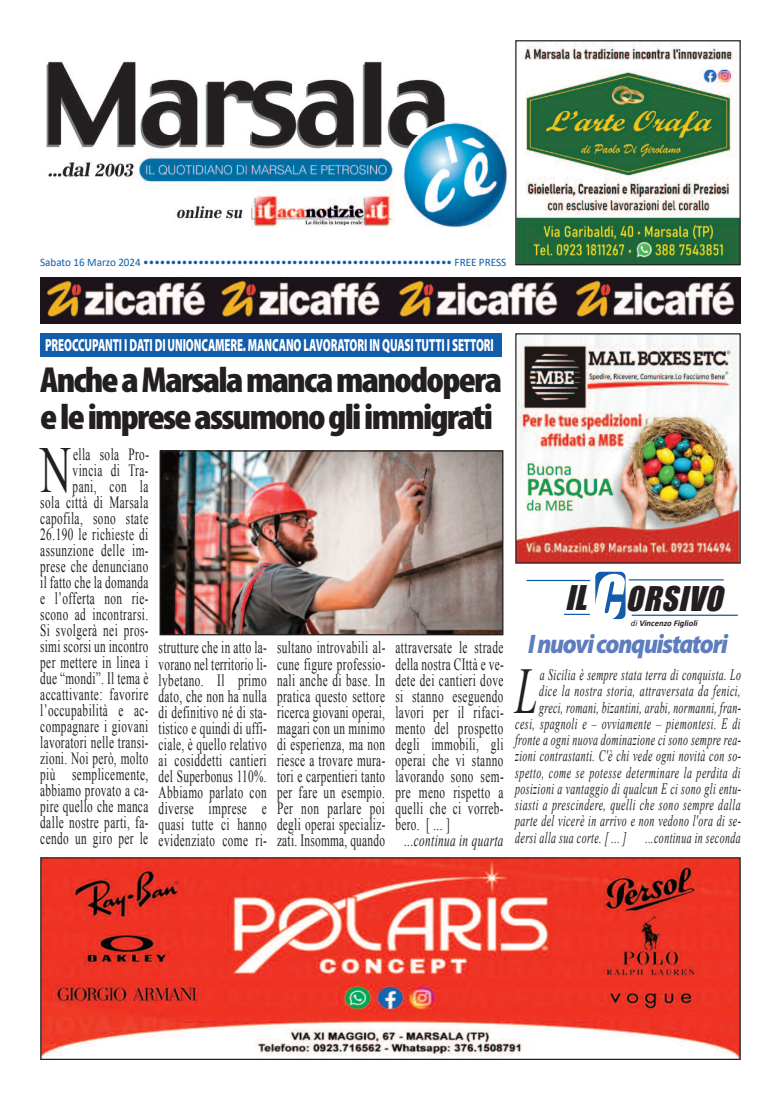
<style>
.page{position:relative;width:780px;height:1099px;background:#fff}
.page>*{position:absolute;margin:0;border:0;box-sizing:border-box;transform-origin:0 0}
.t1{font:65.5px "Times New Roman";color:#231f20;scale:.66 1}
.t2{font:italic 65px "Times New Roman";color:#231f20;scale:.62 1}
.t3{font:900 condensed 36.38px/36.8px "Myriad Pro";letter-spacing:-.045em;color:#231f20;scale:1.07 1}
.t4{font:italic 31.25px "Impact";color:#231f20}
.t5{font:italic 900 26.88px "Myriad Pro";letter-spacing:-.05em;color:#5d7dbe;scale:.91 1}
.t6{font:900 17.62px "Myriad Pro";letter-spacing:-.01em;color:#fff;scale:.62 1}
.t7{font:17.12px/16px "Times New Roman";letter-spacing:.04em;color:#231f20;text-align:justify;scale:.66 1}
.t8{font:italic 17.12px "Times New Roman";letter-spacing:.03em;color:#231f20;scale:.66 1}
.t9{font:italic 16px/16.2px "Times New Roman";letter-spacing:.04em;color:#231f20;text-align:right;scale:.62 1}
.t10{font:11.38px "Calibri";color:#115cab}
.t11{font:italic 700 8.75px "Calibri";color:#231f20}
.s1{font-size:57px;color:#fff}
.s2{font-weight:400}
</style>
<div class="page">
<img style="left:40px;top:277px;width:700px;height:46px">
<img style="left:517px;top:42px;width:221px;height:221px">
<div style="left:515px;top:40px;width:225px;height:225px;border:1px solid #231f20"></div>
<img style="left:517px;top:335px;width:221px;height:226px">
<div style="left:515px;top:333px;width:225px;height:230px;border:1px solid #231f20"></div>
<div style="left:595px;top:571px;width:30px;height:48px;background:#115cab;border-radius:5px"></div>
<hr style="left:631px;top:614px;width:106px;height:2px;background:#115cab">
<hr style="left:628px;top:579px;width:95px;height:1px;background:#115cab">
<hr style="left:564px;top:613px;width:25px;height:2px;background:#115cab">
<hr style="left:526px;top:580px;width:64px;height:1px;background:#115cab">
<div style="left:40px;top:333px;width:461px;height:24px;background:#115cab"></div>
<img style="left:42px;top:859px;width:696px;height:198px">
<div style="left:40px;top:857px;width:700px;height:202px;border:1px solid #231f20"></div>
<img style="left:161px;top:452px;width:340px;height:181px">
<div style="left:159px;top:450px;width:344px;height:185px;border:1px solid #231f20"></div>
<img style="left:46px;top:61px;width:461px;height:167px">
<p class="t10" style="left:40px;top:257px;width:467px">Sabato 16 Marzo 2024 •••••••••••••••••••••••••••••••••••••••••••••••••••••••• FREE PRESS</p>
<p class="t6" style="left:45px;top:338px;width:725px">PREOCCUPANTI I DATI DI UNIONCAMERE. MANCANO LAVORATORI IN QUASITUTTI I SETTORI</p>
<h3 class="t3" style="left:40px;top:364px;width:433px">AncheaMarsalamancamanodopera eleimpreseassumonogliimmigrati</h3>
<p class="t7" style="left:40px;top:446px;width:166px;text-align:right">ella sola Pro&shy;vincia di Tra-<br>pani, con la<br>sola città di Marsala capofila, sono state<br>26.190 le richieste di assunzione delle im&shy;prese che denunciano il fatto che la domanda e l’offerta non rie&shy;scono ad incontrarsi.<br>Si svolgerà nei pros&shy;simi scorsi un incontro per mettere in linea i due “mondi”. Il tema è accattivante: favorire l’occupabilità e ac&shy;compagnare i giovani lavoratori nelle transi&shy;zioni. Noi però, molto più semplicemente, abbiamo provato a ca&shy;pire quello che manca dalle nostre parti, fa&shy;cendo un giro per le</p>
<h1 class="t1" style="left:40px;top:433px;width:49px">N</h1>
<p class="t7" style="left:159px;top:639px;width:166px">strutture che in atto la&shy;vorano nel territorio li&shy;lybetano. Il primo dato, che non ha nulla di definitivo né di sta&shy;tistico e quindi di uffi&shy;ciale, è quello relativo ai cosiddetti cantieri del Superbonus 110%.<br>Abbiamo parlato con diverse imprese e quasi tutte ci hanno evidenziato come ri-</p>
<p class="t7" style="left:277px;top:639px;width:166px">sultano introvabili al&shy;cune figure professio&shy;nali anche di base. In pratica questo settore ricerca giovani operai, magari con un minimo di esperienza, ma non riesce a trovare mura&shy;tori e carpentieri tanto per fare un esempio.<br>Per non parlare poi degli operai specializ&shy;zati. Insomma, quando</p>
<p class="t7" style="left:395px;top:639px;width:166px">attraversate le strade della nostra CIttà e ve&shy;dete dei cantieri dove si stanno eseguendo lavori per il rifaci&shy;mento del prospetto degli immobili, gli operai che vi stanno lavorando sono sem&shy;pre meno rispetto a quelli che ci vorreb&shy;bero. [ ... ]</p>
<p class="t8" style="left:404px;top:830px;width:151px">...continua in quarta</p>
<h3 class="t4" style="left:565px;top:580px;width:164px">IL<span class="s1">C</span>ORSIVO</h3>
<p class="t11" style="left:630px;top:619px;width:68px"><span class="s2">di</span> Vincenzo Figlioli</p>
<h3 class="t5" style="left:528px;top:634px;width:221px">Inuoviconquistatori</h3>
<p class="t9" style="left:515px;top:666px;width:366px">a Sicilia è sempre stata terra di conquista. Lo<br>dice la nostra storia, attraversata da fenici, greci, romani, bizantini, arabi, normanni, fran-<br>cesi, spagnoli e – ovviamente – piemontesi. E di fronte a ogni nuova dominazione ci sono sempre rea&shy;zioni contrastanti. C'è chi vede ogni novità con so&shy;spetto, come se potesse determinare la perdita di posizioni a vantaggio di qualcun E ci sono gli entu&shy;siasti a prescindere, quelli che sono sempre dalla parte del vicerè in arrivo e non vedono l'ora di se&shy;dersi alla sua corte. [ ... ] ...continua in seconda</p>
<h2 class="t2" style="left:515px;top:654px;width:38px">L</h2>
</div>
